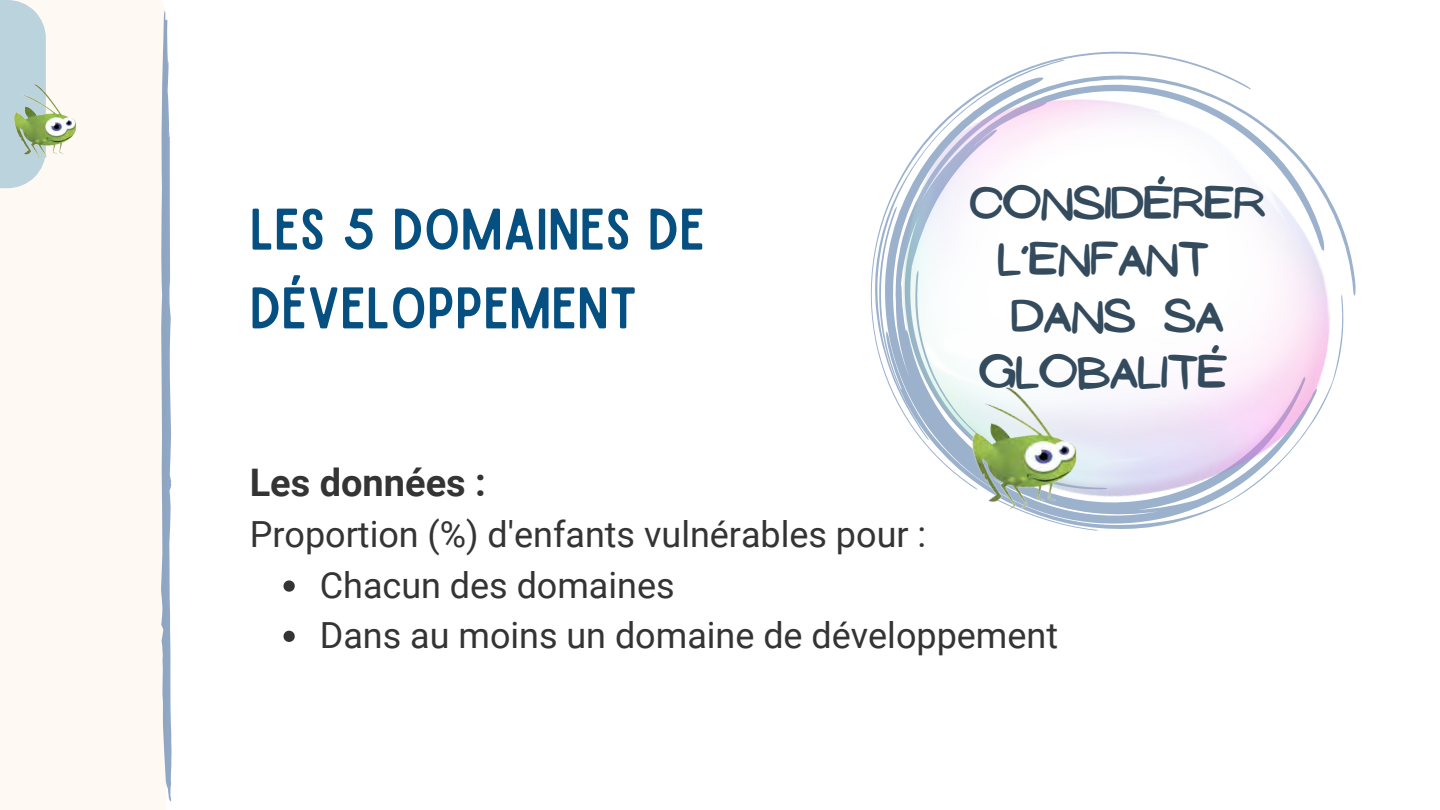
<style>
.page{position:relative;width:1440px;height:810px;background:#fff}
.page>*{position:absolute;margin:0;border:0;box-sizing:border-box;transform-origin:0 0}
.t1{font:56px/78.8px "Sailors";color:#055080}
.t2{font:41px "NF Ananias Bold";color:#344b5d}
.t3{font:700 38px "Roboto";color:#343434}
.t4{font:36px "Roboto";color:#343434}
</style>
<div class="page">
<div style="left:0;top:0;width:166px;height:810px;background:#fff9f3"></div>
<img style="left:872px;top:58px;width:484px;height:471px">
<img style="left:950px;top:382px;width:163px;height:149px">
<svg style="left:0;top:0;width:46px;height:188px;background:#c3d7df"></svg>
<img style="left:0;top:82px;width:97px;height:95px">
<svg style="left:283px;top:580px;width:12px;height:12px"></svg>
<svg style="left:283px;top:631px;width:12px;height:11px"></svg>
<svg style="left:161px;top:11px;width:11px;height:790px"></svg>
<p class="t1" style="left:250px;top:192px;width:457px">LES 5 DOMAINES DE<br>DÉVELOPPEMENT</p>
<p class="t2" style="left:970px;top:180px;width:297px">CONSIDÉRER</p>
<p class="t2" style="left:998px;top:236px;width:212px">L’ENFANT</p>
<p class="t2" style="left:1012px;top:293px;width:214px">DANS SA</p>
<p class="t2" style="left:979px;top:349px;width:250px">GLOBALITÉ</p>
<h2 class="t3" style="left:250px;top:460px;width:238px">Les données :</h2>
<h1 class="t4" style="left:250px;top:514px;width:678px">Proportion (%) d'enfants vulnérables pour :</h1>
<p class="t4" style="left:320px;top:564px;width:356px">Chacun des domaines</p>
<p class="t4" style="left:320px;top:615px;width:740px">Dans au moins un domaine de développement</p>
</div>
